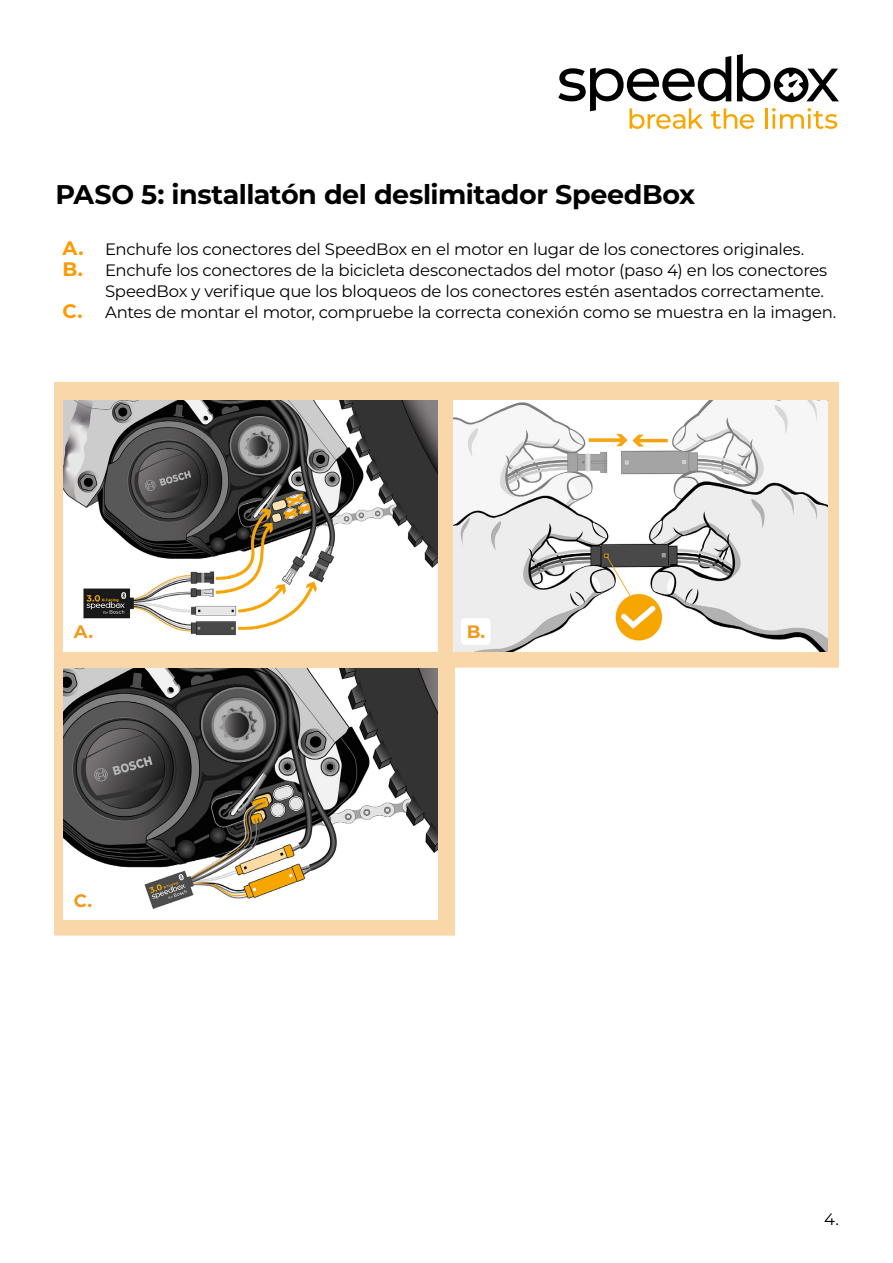
<style>
.page{position:relative;width:893px;height:1263px;background:#fff}
.page>*{position:absolute;margin:0;border:0;box-sizing:border-box;transform-origin:0 0}
.Krok_nadpis{font:700 27px "Montserrat";letter-spacing:-.015em;color:#000}
.t1{font:700 18px "Montserrat";color:#f4971e}
.t2{font:16.5px/21px "Montserrat";letter-spacing:-.015em;color:#000;text-align:right}
.s1{font-weight:700;font-size:19.5px;color:#f90}
</style>
<div class="page">
<svg style="left:558px;top:54px;width:281px;height:75px"></svg>
<svg style="left:54px;top:382px;width:785px;height:553px"></svg>
<img style="left:64px;top:401px;width:374px;height:251px">
<img style="left:454px;top:400px;width:374px;height:251px">
<img style="left:64px;top:668px;width:374px;height:251px">
<div style="left:461px;top:618px;width:29px;height:27px;background:#fff;border-radius:4px"></div>
<p class="Krok_nadpis" style="left:56px;top:175px;width:641px">PASO 5: installatón del deslimitador SpeedBox</p>
<p class="t2" style="left:63px;top:238px;width:743px"><span class="s1">A.</span> Enchufe los conectores del SpeedBox en el motor en lugar de los conectores originales.</p>
<p class="t2" style="left:63px;top:259px;width:766px"><span class="s1">B.</span> Enchufe los conectores de la bicicleta desconectados del motor (paso 4) en los conectores<br>SpeedBox y verifique que los bloqueos de los conectores estén asentados correctamente.</p>
<p class="t2" style="left:63px;top:301px;width:775px"><span class="s1">C.</span> Antes de montar el motor, compruebe la correcta conexión como se muestra en la imagen.</p>
<p class="t1" style="left:74px;top:619px;width:21px">A.</p>
<p class="t1" style="left:74px;top:887px;width:20px">C.</p>
<p class="t1" style="left:467px;top:619px;width:20px">B.</p>
<p class="t2" style="left:824px;top:1208px;width:16px">4.</p>
</div>
